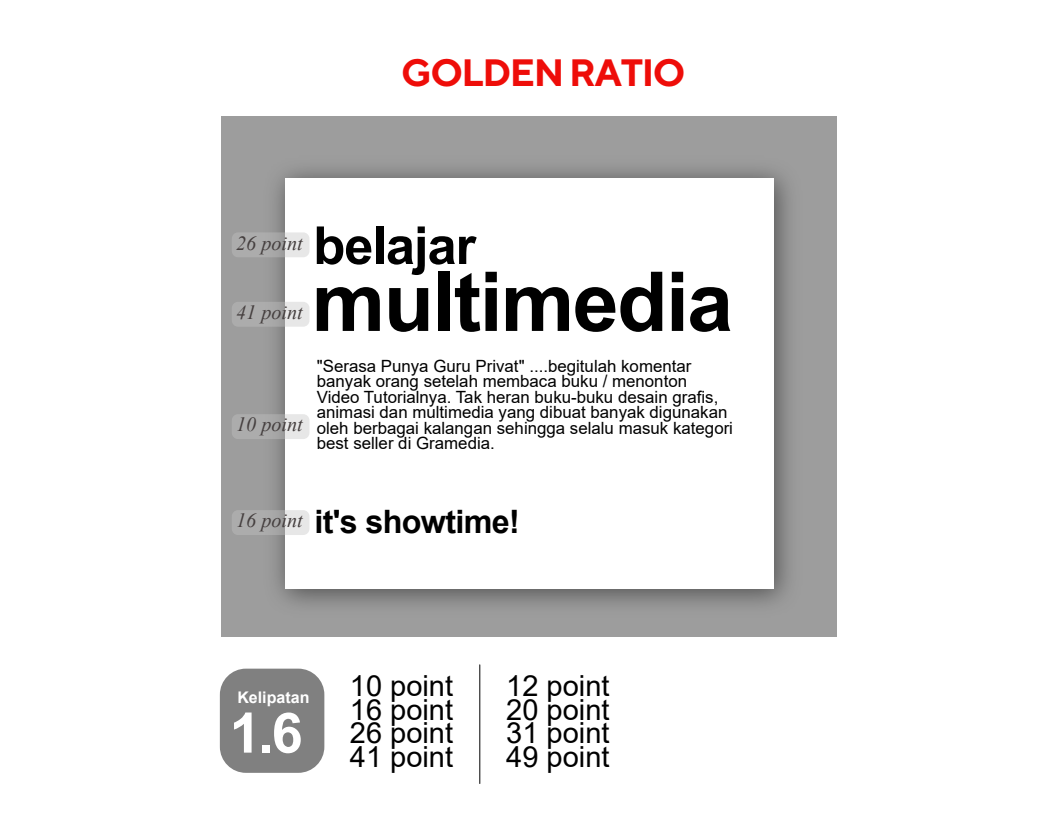
<style>
.page{position:relative;width:1057px;height:816px;background:#fff}
.page>*{position:absolute;margin:0;border:0;box-sizing:border-box;transform-origin:0 0}
.t1{font:700 82.7px "Arial";letter-spacing:-.02em;color:#000}
.t2{font:700 55.8px "Arial";color:#fff}
.t3{font:700 52.4px "Arial";letter-spacing:-.02em;color:#000}
.t4{font:700 38.1px "TT Norms";letter-spacing:-.04em;color:#ee0d09}
.t5{font:700 32.3px "Arial";letter-spacing:-.02em;color:#000}
.t6{font:29px/23.7px "Arial";color:#000;text-align:justify}
.t7{font:italic 20.1px "Times New Roman";color:#453f3f}
.t8{font:16.9px/15.5px "Arial";color:#000}
.t9{font:700 16px "Arial";color:#fff}
</style>
<div class="page">
<div style="left:222px;top:116px;width:615px;height:521px;background:#9d9d9d"></div>
<img style="left:276px;top:169px;width:513px;height:436px">
<div style="left:285px;top:179px;width:489px;height:410px;background:#fff"></div>
<div style="left:232px;top:414px;width:77px;height:25px;background:#c4c4c4;border-radius:6px;opacity:.4"></div>
<div style="left:232px;top:302px;width:77px;height:25px;background:#c4c4c4;border-radius:6px;opacity:.4"></div>
<div style="left:232px;top:232px;width:77px;height:25px;background:#c4c4c4;border-radius:6px;opacity:.4"></div>
<div style="left:232px;top:510px;width:77px;height:25px;background:#c4c4c4;border-radius:6px;opacity:.4"></div>
<hr style="left:479px;top:665px;width:1px;height:119px;background:#000">
<div style="left:220px;top:669px;width:104px;height:104px;background:#808080;border-radius:26px"></div>
<h3 class="t4" style="left:401px;top:49px;width:286px">GOLDEN RATIO</h3>
<p class="t7" style="left:236px;top:236px;width:68px">26 point</p>
<p class="t7" style="left:236px;top:305px;width:68px">41 point</p>
<p class="t7" style="left:236px;top:418px;width:68px">10 point</p>
<h3 class="t3" style="left:313px;top:226px;width:164px">belajar</h3>
<h1 class="t1" style="left:312px;top:271px;width:423px">multimedia</h1>
<p class="t8" style="left:317px;top:360px;width:418px">"Serasa Punya Guru Privat" ....begitulah komentar banyak orang setelah membaca buku / menonton Video Tutorialnya. Tak heran buku-buku desain grafis, animasi dan multimedia yang dibuat banyak digunakan oleh berbagai kalangan sehingga selalu masuk kategori best seller di Gramedia.</p>
<p class="t7" style="left:236px;top:513px;width:68px">16 point</p>
<h3 class="t5" style="left:314px;top:510px;width:207px">it's showtime!</h3>
<p class="t9" style="left:237px;top:691px;width:74px">Kelipatan</p>
<h2 class="t2" style="left:230px;top:712px;width:75px">1.6</h2>
<h3 class="t6" style="left:350px;top:677px;width:105px">10 point 16 point 26 point 41 point</h3>
<h3 class="t6" style="left:506px;top:677px;width:105px">12 point 20 point 31 point</h3>
<h3 class="t6" style="left:506px;top:748px;width:105px">49 point</h3>
</div>
